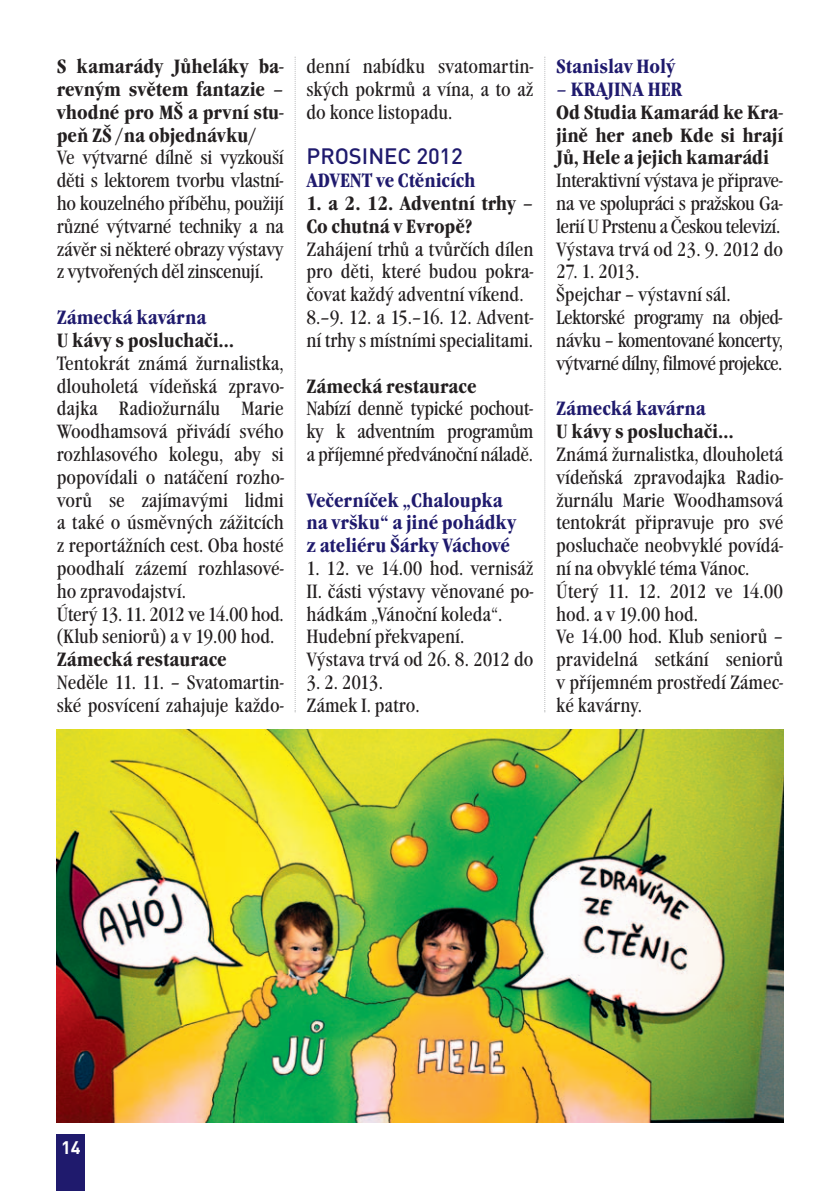
<style>
.page{position:relative;width:840px;height:1191px;background:#fff}
.page>*{position:absolute;margin:0;border:0;box-sizing:border-box;transform-origin:0 0}
.t1{font:500 22px "DIN Pro";color:#1f1a6d}
.t2{font:condensed 20px/22.8px "Garamond Itc TCE";color:#231f20}
.t3{font:700 condensed 20px/22.8px "Garamond Itc TCE";color:#231f20;text-align:justify}
.t4{font:700 condensed 20px/22.8px "Garamond Itc TCE";color:#1f1a6d}
.t5{font:condensed 20px/22.8px "Garamond Itc TCE";letter-spacing:-.03em;color:#231f20}
.t6{font:condensed 20px/22.8px "Garamond Itc TCE";letter-spacing:-.025em;color:#231f20}
.t7{font:700 18px "DIN Pro";color:#fff}
</style>
<div class="page">
<div style="left:57px;top:1134px;width:28px;height:57px;background:#1f1a6d"></div>
<svg style="left:294px;top:57px;width:1px;height:655px"></svg>
<svg style="left:544px;top:57px;width:1px;height:655px"></svg>
<img style="left:57px;top:729px;width:725px;height:394px">
<p class="t3" style="left:57px;top:57px;width:228px">S kamarády Jůheláky ba&shy;revným světem fantazie – vhodné pro MŠ a první stu&shy;peň ZŠ /na objednávku/</p>
<p class="t2" style="left:57px;top:148px;width:228px;text-align:justify">Ve výtvarné dílně si vyzkouší děti s lektorem tvorbu vlastní&shy;ho kouzelného příběhu, použijí různé výtvarné techniky a na závěr si některé obrazy výstavy z vytvořených děl zinscenují.</p>
<p class="t4" style="left:57px;top:308px;width:151px">Zámecká kavárna</p>
<p class="t3" style="left:57px;top:330px;width:179px">U kávy s posluchači…</p>
<p class="t2" style="left:57px;top:353px;width:229px">Tentokrát známá žurnalistka, dlouholetá vídeňská zpravo&shy;dajka Radiožurnálu Marie<br>Woodhamsová přivádí svého rozhlasového kolegu, aby si popovídali o natáčení rozho&shy;vorů se zajímavými lidmi a také o úsměvných zážitcích z reportážních cest. Oba hosté poodhalí zázemí rozhlasové&shy;ho zpravodajství.<br>Úterý 13. 11. 2012 ve 14.00 hod. (Klub seniorů) a v 19.00 hod.</p>
<p class="t3" style="left:57px;top:650px;width:171px">Zámecká restaurace</p>
<p class="t2" style="left:57px;top:672px;width:228px">Neděle 11. 11. – Svatomartin&shy;ské posvícení zahajuje každo-</p>
<p class="t2" style="left:306px;top:57px;width:228px;text-align:justify">denní nabídku svatomartin&shy;ských pokrmů a vína, a to až do konce listopadu.</p>
<p class="t1" style="left:306px;top:149px;width:158px">PROSINEC 2012</p>
<p class="t4" style="left:306px;top:171px;width:170px">ADVENT ve Ctěnicích</p>
<p class="t3" style="left:306px;top:194px;width:228px">1. a 2. 12. Adventní trhy –<br>Co chutná v Evropě?</p>
<p class="t2" style="left:306px;top:239px;width:228px">Zahájení trhů a tvůrčích dílen pro děti, které budou pokra&shy;čovat každý adventní víkend.<br>8.–9. 12. a 15.–16. 12. Advent&shy;ní trhy s místními specialitami.</p>
<p class="t3" style="left:306px;top:376px;width:171px">Zámecká restaurace</p>
<p class="t2" style="left:306px;top:399px;width:228px;text-align:justify">Nabízí denně typické pochout&shy;ky k adventním programům a příjemné předvánoční náladě.</p>
<p class="t4" style="left:306px;top:490px;width:211px">Večerníček „Chaloupka na vršku“ a jiné pohádky z ateliéru Šárky Váchové</p>
<p class="t2" style="left:306px;top:558px;width:228px">1. 12. ve 14.00 hod. vernisáž<br>II. části výstavy věnované po&shy;hádkám „Vánoční koleda“.<br>Hudební překvapení.<br>Výstava trvá od 26. 8. 2012 do</p>
<p class="t2" style="left:306px;top:672px;width:115px">3. 2. 2013.<br>Zámek I. patro.</p>
<p class="t4" style="left:556px;top:57px;width:120px">Stanislav Holý</p>
<p class="t4" style="left:556px;top:80px;width:128px">– KRAJINA HER</p>
<p class="t3" style="left:556px;top:102px;width:228px">Od Studia Kamarád ke Kra&shy;jině her aneb Kde si hrají Jů, Hele a jejich kamarádi</p>
<p class="t6" style="left:556px;top:171px;width:228px">Interaktivní výstava je připrave&shy;na ve spolupráci s pražskou Ga&shy;lerií U Prstenu a Českou televizí.<br>Výstava trvá od 23. 9. 2012 do</p>
<p class="t5" style="left:556px;top:262px;width:228px">27. 1. 2013.<br>Špejchar – výstavní sál.<br>Lektorské programy na objed&shy;návku – komentované koncerty, výtvarné dílny, filmové projekce.</p>
<p class="t4" style="left:556px;top:399px;width:151px">Zámecká kavárna</p>
<p class="t3" style="left:556px;top:422px;width:179px">U kávy s posluchači…</p>
<p class="t2" style="left:556px;top:444px;width:228px">Známá žurnalistka, dlouholetá vídeňská zpravodajka Radio - žurnálu Marie Woodhamsová tentokrát připravuje pro své posluchače neobvyklé povídá&shy;ní na obvyklé téma Vánoc.<br>Úterý 11. 12. 2012 ve 14.00 hod. a v 19.00 hod.<br>Ve 14.00 hod. Klub seniorů – pravidelná setkání seniorů v příjemném prostředí Zámec&shy;ké kavárny.</p>
<p class="t7" style="left:61px;top:1137px;width:21px">14</p>
</div>
